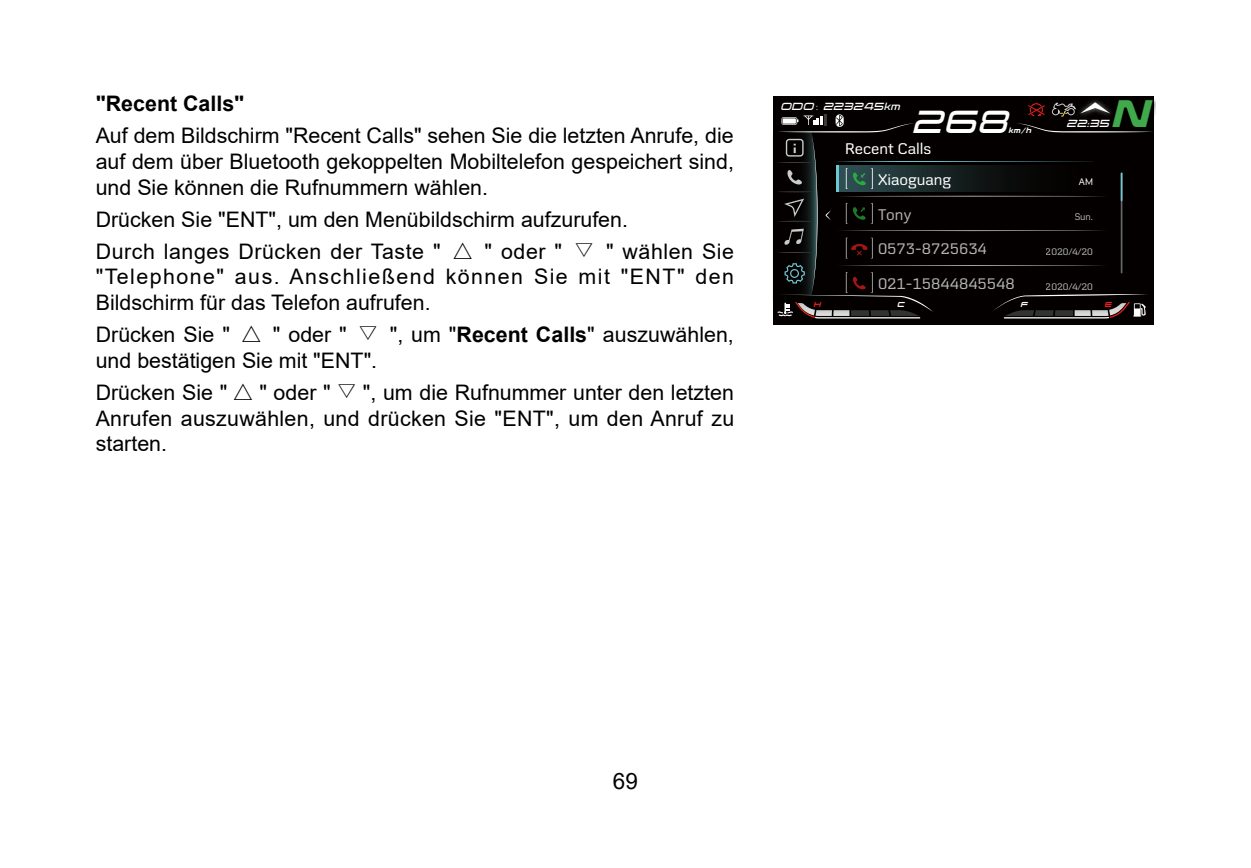
<style>
.page{position:relative;width:1251px;height:868px;background:#fff}
.page>*{position:absolute;margin:0;border:0;box-sizing:border-box;transform-origin:0 0}
.t1{font:italic 700 33.52px "Korataki W01";color:#40aa4a}
.t2{font:italic 27.9px "Korataki W01";color:#fff}
.t3{font:22.5px "Arial";color:#000}
.t4{font:21.38px/25.7px "Arial";color:#000;text-align:justify}
.t5{font:21.38px/25.7px "Arial";letter-spacing:.07em;color:#000}
.t6{font:700 21.38px "Arial";color:#000}
.t7{font:16.2px/34.9px "CFMOT Ofont";color:#fff}
.t8{font:9.9px "CFMOT Ofont";color:#fff}
.t9{font:italic 9px "Korataki W01";color:#fff}
.t10{font:italic 6.75px "Korataki W01";color:#fff}
.t11{font:italic 6.3px "Korataki W01";color:#e7211a}
.t12{font:italic 6.3px "Korataki W01";color:#fff}
.s1{font-family:"Sim Sun"}
.s2{font-weight:700}
.s3{font-family:"Adobe Song Std";font-weight:300;font-style:normal}
</style>
<div class="page">
<img style="left:1117px;top:96px;width:37px;height:45px">
<img style="left:1072px;top:96px;width:45px;height:5px">
<svg style="left:772px;top:101px;width:381px;height:224px;background:#100e0e"></svg>
<p class="t6" style="left:96px;top:89px;width:150px">"Recent Calls"</p>
<p class="t4" style="left:96px;top:123px;width:639px">Auf dem Bildschirm "Recent Calls" sehen Sie die letzten Anrufe, die auf dem über Bluetooth gekoppelten Mobiltelefon gespeichert sind, und Sie können die Rufnummern wählen.</p>
<p class="t4" style="left:96px;top:203px;width:639px;line-height:31.9px">Drücken Sie "ENT", um den Menübildschirm aufzurufen.<br>Durch langes Drücken der Taste " <span class="s1">△</span> " oder " <span class="s1">▽</span> " wählen Sie</p>
<p class="t5" style="left:96px;top:264px;width:639px">"Telephone" aus. Anschließend können Sie mit "ENT" den<br>Bildschirm für das Telefon aufrufen.</p>
<p class="t4" style="left:96px;top:321px;width:639px">Drücken Sie " <span class="s1">△</span> " oder " <span class="s1">▽</span> ", um "<span class="s2">Recent Calls</span>" auszuwählen, und bestätigen Sie mit "ENT".</p>
<p class="t4" style="left:96px;top:379px;width:640px">Drücken Sie " <span class="s1">△</span> " oder " <span class="s1">▽</span> ", um die Rufnummer unter den letzten Anrufen auszuwählen, und drücken Sie "ENT", um den Anruf zu starten.</p>
<p class="t9" style="left:781px;top:101px;width:121px">ODO<span class="s3">：</span>223245km</p>
<h2 class="t2" style="left:913px;top:105px;width:98px">268</h2>
<p class="t10" style="left:1008px;top:126px;width:24px">km/h</p>
<p class="t7" style="left:845px;top:131px;width:88px">Recent Calls</p>
<p class="t7" style="left:877px;top:162px;width:74px">Xiaoguang</p>
<p class="t7" style="left:877px;top:197px;width:138px">Tony<br>0573-8725634<br>021-15844845548</p>
<h1 class="t1" style="left:1112px;top:93px;width:40px">N</h1>
<p class="t9" style="left:1066px;top:118px;width:44px">22:35</p>
<p class="t8" style="left:1078px;top:176px;width:16px">AM</p>
<p class="t8" style="left:1074px;top:211px;width:20px">Sun.</p>
<p class="t8" style="left:1045px;top:246px;width:49px">2020/4/20</p>
<p class="t8" style="left:1045px;top:280px;width:49px">2020/4/20</p>
<p class="t12" style="left:897px;top:301px;width:9px">C</p>
<p class="t11" style="left:813px;top:301px;width:9px">H</p>
<p class="t12" style="left:1020px;top:301px;width:9px">F</p>
<p class="t11" style="left:1104px;top:301px;width:9px">E</p>
<p class="t3" style="left:613px;top:765px;width:27px">69</p>
</div>
